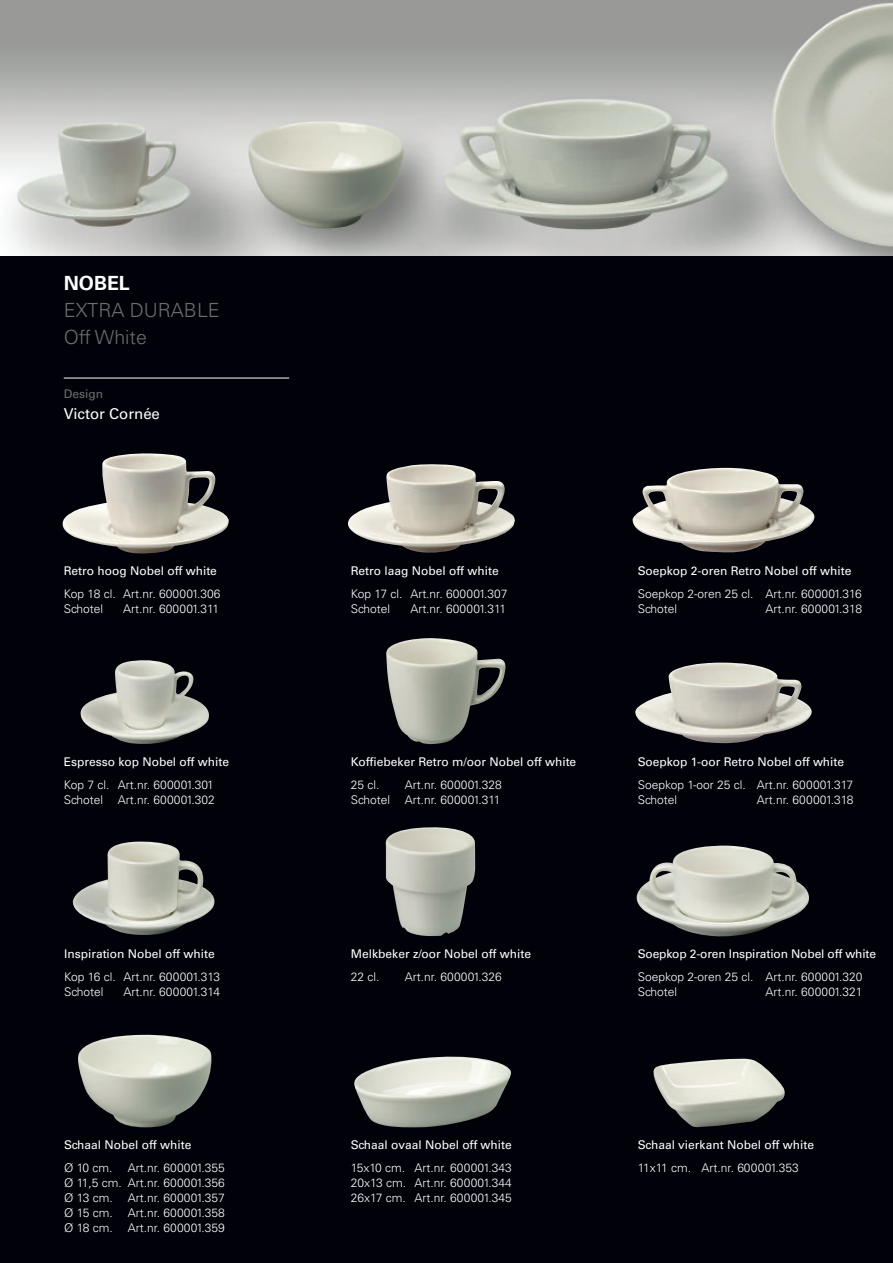
<style>
.page{position:relative;width:893px;height:1263px;background:#010209}
.page>*{position:absolute;margin:0;border:0;box-sizing:border-box;transform-origin:0 0}
.t1{font:300 19.5px/27px "Univers";color:#6c6d70}
.t2{font:700 19.5px "Univers";color:#fff}
.t3{font:15px "Univers";color:#fff}
.t4{font:300 12px/15px "Univers";color:#fff}
.t5{font:12px "Univers";color:#fff}
.t6{font:12px "Univers";color:#6c6d70}
</style>
<div class="page">
<hr style="left:64px;top:378px;width:225px;height:1px;background:#fff">
<img style="left:386px;top:638px;width:120px;height:106px">
<img style="left:385px;top:827px;width:91px;height:109px">
<img style="left:636px;top:845px;width:173px;height:92px">
<img style="left:633px;top:468px;width:182px;height:85px">
<img style="left:635px;top:662px;width:177px;height:81px">
<img style="left:80px;top:660px;width:129px;height:84px">
<img style="left:73px;top:841px;width:142px;height:94px">
<img style="left:62px;top:453px;width:167px;height:100px">
<img style="left:348px;top:464px;width:167px;height:89px">
<img style="left:78px;top:1034px;width:134px;height:93px">
<img style="left:354px;top:1056px;width:157px;height:72px">
<img style="left:653px;top:1058px;width:132px;height:69px">
<img style="left:0;top:0;width:893px;height:255px">
<h1 class="t2" style="left:64px;top:276px;width:68px">NOBEL</h1>
<h1 class="t1" style="left:64px;top:299px;width:157px">EXTRA DURABLE<br>Off White</h1>
<p class="t6" style="left:64px;top:390px;width:41px">Design</p>
<p class="t3" style="left:64px;top:409px;width:98px">Victor Cornée</p>
<p class="t5" style="left:64px;top:567px;width:155px">Retro hoog Nobel off white</p>
<p class="t4" style="left:64px;top:587px;width:158px">Kop 18 cl. Art.nr. 600001.306<br>Schotel</p>
<p class="t4" style="left:123px;top:602px;width:97px">Art.nr. 600001.311</p>
<p class="t5" style="left:64px;top:757px;width:167px">Espresso kop Nobel off white</p>
<p class="t4" style="left:64px;top:778px;width:153px">Kop 7 cl. Art.nr. 600001.301<br>Schotel Art.nr. 600001.302</p>
<p class="t5" style="left:64px;top:949px;width:152px">Inspiration Nobel off white</p>
<p class="t4" style="left:64px;top:970px;width:158px">Kop 16 cl. Art.nr. 600001.313<br>Schotel</p>
<p class="t4" style="left:124px;top:985px;width:98px">Art.nr. 600001.314</p>
<p class="t5" style="left:64px;top:1140px;width:129px">Schaal Nobel off white</p>
<p class="t4" style="left:64px;top:1161px;width:50px">Ø 10 cm.</p>
<p class="t4" style="left:64px;top:1161px;width:162px;text-align:justify;text-indent:64px">Art.nr. 600001.355<br>Ø 11,5 cm. Art.nr. 600001.356<br>Ø 13 cm.</p>
<p class="t4" style="left:128px;top:1191px;width:99px">Art.nr. 600001.357</p>
<p class="t4" style="left:64px;top:1206px;width:50px">Ø 15 cm.</p>
<p class="t4" style="left:64px;top:1206px;width:162px;text-align:right">Art.nr. 600001.358<br>Ø 18 cm. Art.nr. 600001.359</p>
<p class="t5" style="left:351px;top:567px;width:149px">Retro laag Nobel off white</p>
<p class="t4" style="left:351px;top:587px;width:158px">Kop 17 cl. Art.nr. 600001.307<br>Schotel</p>
<p class="t4" style="left:410px;top:602px;width:97px">Art.nr. 600001.311</p>
<p class="t5" style="left:638px;top:567px;width:215px">Soepkop 2-oren Retro Nobel off white</p>
<p class="t4" style="left:638px;top:587px;width:226px">Soepkop 2-oren 25 cl. Art.nr. 600001.316<br>Schotel</p>
<p class="t4" style="left:765px;top:602px;width:98px">Art.nr. 600001.318</p>
<p class="t5" style="left:351px;top:757px;width:227px">Koffiebeker Retro m/oor Nobel off white</p>
<p class="t4" style="left:351px;top:778px;width:30px">25 cl.</p>
<p class="t4" style="left:351px;top:778px;width:153px;text-align:right">Art.nr. 600001.328<br>Schotel Art.nr. 600001.311</p>
<p class="t5" style="left:638px;top:757px;width:208px">Soepkop 1-oor Retro Nobel off white</p>
<p class="t4" style="left:638px;top:778px;width:217px">Soepkop 1-oor 25 cl. Art.nr. 600001.317<br>Schotel</p>
<p class="t4" style="left:757px;top:793px;width:98px">Art.nr. 600001.318</p>
<p class="t5" style="left:351px;top:949px;width:182px">Melkbeker z/oor Nobel off white</p>
<p class="t4" style="left:351px;top:970px;width:30px">22 cl.</p>
<p class="t4" style="left:405px;top:970px;width:99px">Art.nr. 600001.326</p>
<p class="t5" style="left:638px;top:949px;width:240px">Soepkop 2-oren Inspiration Nobel off white</p>
<p class="t4" style="left:638px;top:970px;width:226px">Soepkop 2-oren 25 cl. Art.nr. 600001.320<br>Schotel</p>
<p class="t4" style="left:765px;top:985px;width:99px">Art.nr. 600001.321</p>
<p class="t5" style="left:351px;top:1140px;width:163px">Schaal ovaal Nobel off white</p>
<p class="t4" style="left:351px;top:1161px;width:162px;text-align:justify">15x10 cm. Art.nr. 600001.343<br>20x13 cm. Art.nr. 600001.344<br>26x17 cm. Art.nr. 600001.345</p>
<p class="t5" style="left:638px;top:1140px;width:178px">Schaal vierkant Nobel off white</p>
<p class="t4" style="left:638px;top:1161px;width:162px">11x11 cm. Art.nr. 600001.353</p>
</div>
